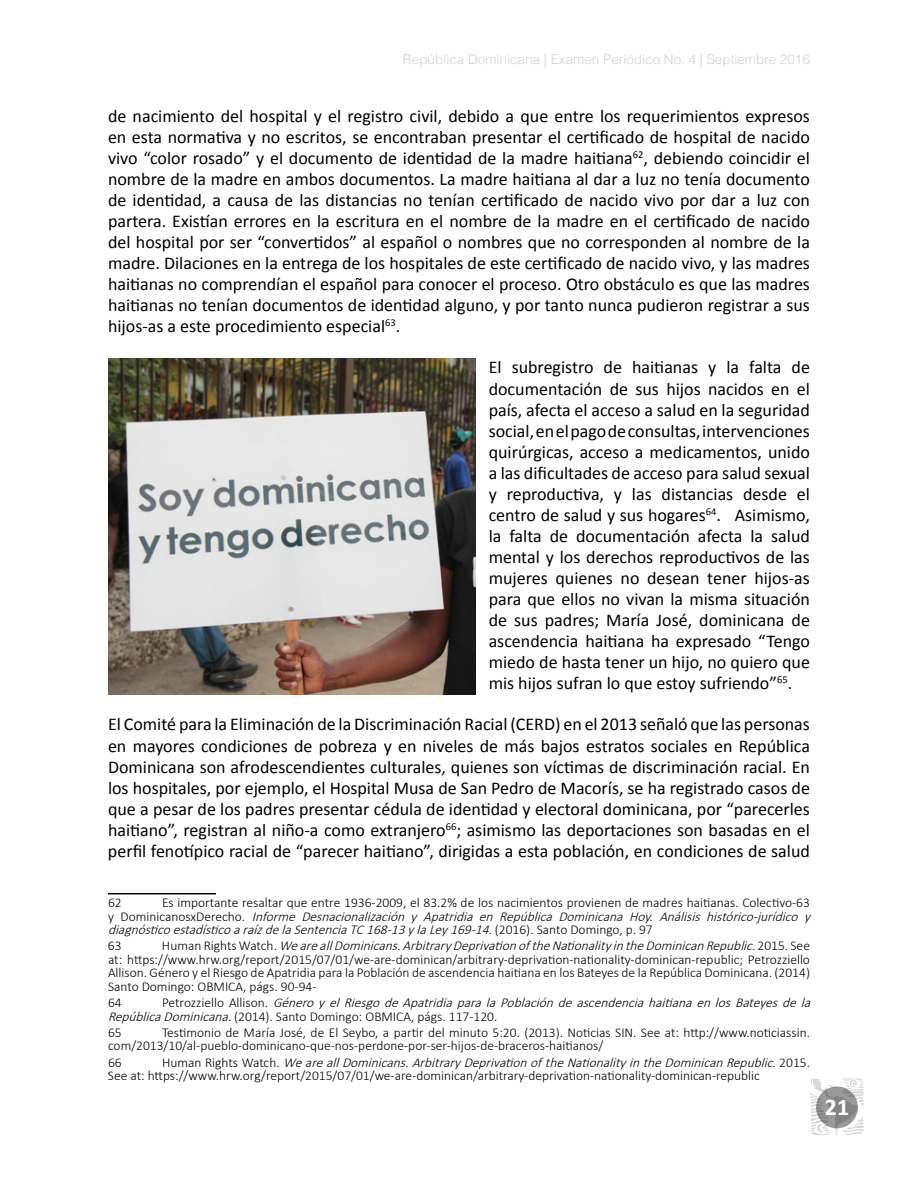
<style>
.page{position:relative;width:918px;height:1188px;background:#fff}
.page>*{position:absolute;margin:0;border:0;box-sizing:border-box;transform-origin:0 0}
.t1{font:700 24px "Calibri";color:#fff}
.t2{font:18px/21px "Calibri";color:#000;text-align:justify}
.t3{font:300 13.5px/13.5px "Calibri";color:#000}
.t4{font:italic 300 13.5px/13.5px "Calibri";color:#000}
.t5{font:300 13.5px "Helvetica";color:#d1d3d4}
.s1{font-style:normal}
.s2{font-style:italic}
</style>
<div class="page">
<svg style="left:810px;top:1078px;width:54px;height:58px"></svg>
<hr style="left:108px;top:893px;width:108px;height:1px;background:#000">
<img style="left:108px;top:359px;width:367px;height:336px">
<p class="t5" style="left:403px;top:48px;width:409px">República Dominicana | Examen Periódico No. 4 | Septiembre 2016</p>
<p class="t2" style="left:108px;top:105px;width:704px">de nacimiento del hospital y el registro civil, debido a que entre los requerimientos expresos en esta normativa y no escritos, se encontraban presentar el certificado de hospital de nacido vivo “color rosado” y el documento de identidad de la madre haitiana<sup>62</sup>, debiendo coincidir el nombre de la madre en ambos documentos. La madre haitiana al dar a luz no tenía documento de identidad, a causa de las distancias no tenían certificado de nacido vivo por dar a luz con partera. Existían errores en la escritura en el nombre de la madre en el certificado de nacido del hospital por ser “convertidos” al español o nombres que no corresponden al nombre de la madre. Dilaciones en la entrega de los hospitales de este certificado de nacido vivo, y las madres haitianas no comprendían el español para conocer el proceso. Otro obstáculo es que las madres haitianas no tenían documentos de identidad alguno, y por tanto nunca pudieron registrar a sus hijos-as a este procedimiento especial<sup>63</sup>.</p>
<p class="t2" style="left:489px;top:357px;width:323px">El subregistro de haitianas y la falta de documentación de sus hijos nacidos en el país, afecta el acceso a salud en la seguridad social, en el pago de consultas, intervenciones quirúrgicas, acceso a medicamentos, unido a las dificultades de acceso para salud sexual y reproductiva, y las distancias desde el centro de salud y sus hogares<sup>64</sup>. Asimismo, la falta de documentación afecta la salud mental y los derechos reproductivos de las mujeres quienes no desean tener hijos-as para que ellos no vivan la misma situación de sus padres; María José, dominicana de ascendencia haitiana ha expresado “Tengo miedo de hasta tener un hijo, no quiero que mis hijos sufran lo que estoy sufriendo”<sup>65</sup>.</p>
<p class="t2" style="left:108px;top:714px;width:704px">El Comité para la Eliminación de la Discriminación Racial (CERD) en el 2013 señaló que las personas en mayores condiciones de pobreza y en niveles de más bajos estratos sociales en República Dominicana son afrodescendientes culturales, quienes son víctimas de discriminación racial. En los hospitales, por ejemplo, el Hospital Musa de San Pedro de Macorís, se ha registrado casos de que a pesar de los padres presentar cédula de identidad y electoral dominicana, por “parecerles haitiano”, registran al niño-a como extranjero<sup>66</sup>; asimismo las deportaciones son basadas en el perfil fenotípico racial de “parecer haitiano”, dirigidas a esta población, en condiciones de salud</p>
<p class="t3" style="left:108px;top:895px;width:15px">62</p>
<p class="t4" style="left:108px;top:895px;width:708px;text-indent:54px"><span class="s1">Es importante resaltar que entre 1936-2009, el 83.2% de los nacimientos provienen de madres haitianas. Colectivo-63 y D o m i n i c a n o s x D e r e c h o .</span> Informe Desnacionalización y Apatridia en República Dominicana Hoy. Análisis histórico-jurídico y diagnóstico estadístico a raíz de la Sentencia TC 168-13 y la Ley 169-14. <span class="s1">( 2 0 1 6 ) . S a n t o D o m i n g o , p . 9 7</span></p>
<p class="t3" style="left:108px;top:939px;width:15px">63</p>
<p class="t3" style="left:108px;top:939px;width:704px;text-align:justify;text-indent:54px">H u m a n R i g h t s W a t c h . <span class="s2">We are all Dominicans. Arbitrary Deprivation ofthe Nationality in the Dominican Republic.</span> 2 0 1 5 . S e e at: https://www.hrw.org/report/2015/07/01/we-are-dominican/arbitrary-deprivation-nationality-dominican-republic; Petrozziello Allison. Género y el Riesgo de Apatridia para la Población de ascendencia haitiana en los Bateyes de la República Dominicana. (2014)<br>Santo Domingo: OBMICA, págs. 90-94-</p>
<p class="t3" style="left:108px;top:995px;width:15px">64</p>
<p class="t4" style="left:108px;top:995px;width:708px;text-indent:54px"><span class="s1">P e t r o z z i e l l o A l l i s o n .</span> Género y el Riesgo de Apatridia para la Población de ascendencia haitiana en los Bateyes de la<br>RepúblicaDominicana.<span class="s1">(2014). Santo Domingo: OBMICA, págs. 117-120.</span></p>
<p class="t3" style="left:108px;top:1025px;width:15px">65</p>
<p class="t3" style="left:108px;top:1025px;width:704px;text-indent:54px">Testimonio de María José, de El Seybo, a partir del minuto 5:20. (2013). Noticias SIN. See at: http://www.noticiassin. com/2013/10/al-pueblo-dominicano-que-nos-perdone-por-ser-hijos-de-braceros-haitianos/</p>
<p class="t3" style="left:108px;top:1055px;width:15px">66</p>
<p class="t3" style="left:108px;top:1055px;width:704px;text-indent:54px">H u m a n R i g h t s W a t c h . <span class="s2">We are all Dominicans. Arbitrary Deprivation of the Nationality in the Dominican Republic.</span> 2 0 1 5 .<br>See at: https://www.hrw.org/report/2015/07/01/we-are-dominican/arbitrary-deprivation-nationality-dominican-republic</p>
<h1 class="t1" style="left:825px;top:1092px;width:26px">21</h1>
</div>
